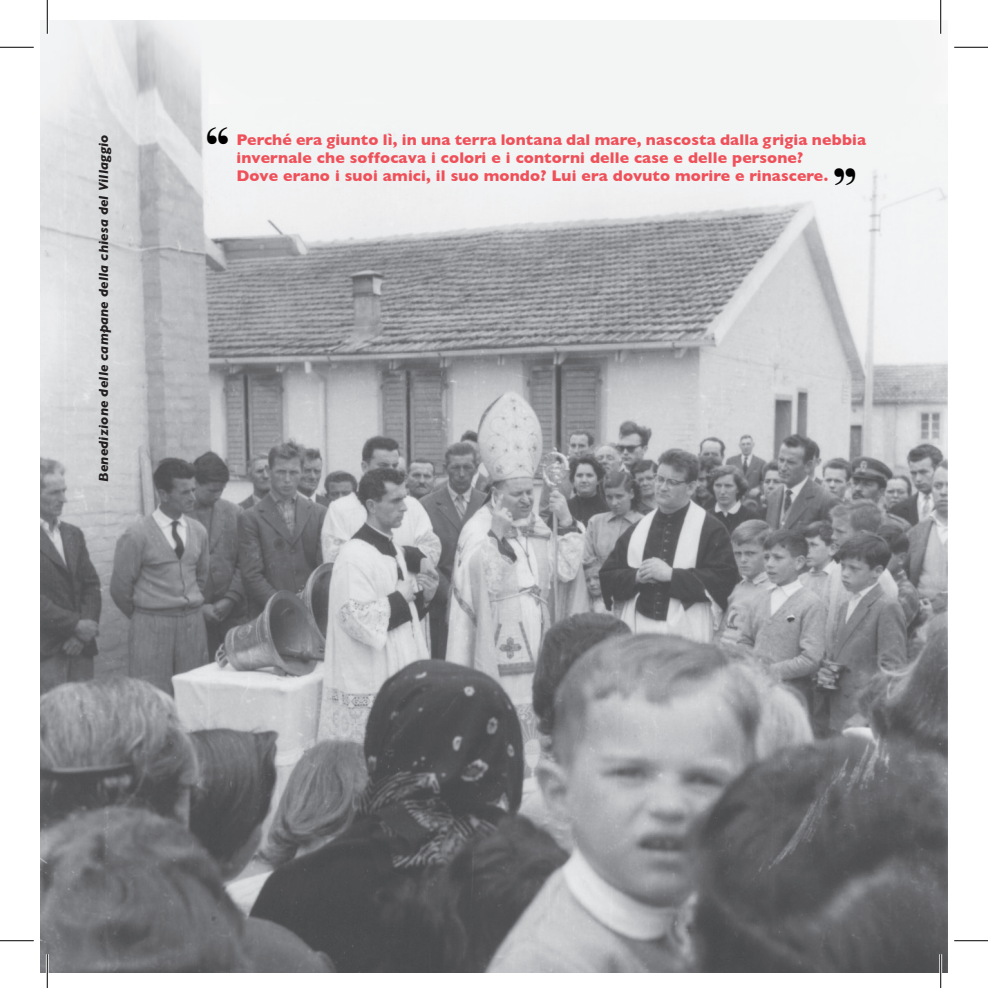
<style>
.page{position:relative;width:988px;height:988px;background:#fff}
.page>*{position:absolute;margin:0;border:0;box-sizing:border-box;transform-origin:0 0}
.t1{font:900 49.5px "Bauer Bodoni";color:#000}
.t2{font:700 15.75px/18px "Gill Sans";letter-spacing:.01em;color:#ef5059}
.t3{font:italic 700 13.5px "Gill Sans";letter-spacing:.01em;color:#231f20}
</style>
<div class="page">
<img style="left:41px;top:20px;width:906px;height:952px">
<hr style="left:46px;top:0;width:3px;height:34px;background:#fff">
<hr style="left:46px;top:954px;width:3px;height:33px;background:#fff">
<hr style="left:939px;top:0;width:3px;height:34px;background:#fff">
<hr style="left:939px;top:954px;width:3px;height:33px;background:#fff">
<hr style="left:0;top:47px;width:34px;height:1px;background:#000">
<hr style="left:954px;top:47px;width:33px;height:1px;background:#000">
<hr style="left:0;top:940px;width:34px;height:1px;background:#000">
<hr style="left:954px;top:940px;width:33px;height:1px;background:#000">
<hr style="left:47px;top:0;width:1px;height:34px;background:#000">
<hr style="left:47px;top:954px;width:1px;height:33px;background:#000">
<hr style="left:940px;top:0;width:1px;height:34px;background:#000">
<hr style="left:940px;top:954px;width:1px;height:33px;background:#000">
<h1 class="t1" style="left:202px;top:115px;width:32px">“</h1>
<p class="t3" style="left:96px;top:482px;width:348px;rotate:-90deg">Benedizione delle campane della chiesa del Villaggio</p>
<p class="t2" style="left:236px;top:130px;width:631px">Perché era giunto lì, in una terra lontana dal mare, nascosta dalla grigia nebbia invernale che soffocava i colori e i contorni delle case e delle persone?<br>Dove erano i suoi amici, il suo mondo? Lui era dovuto morire e rinascere.</p>
<h1 class="t1" style="left:829px;top:157px;width:32px">”</h1>
</div>
